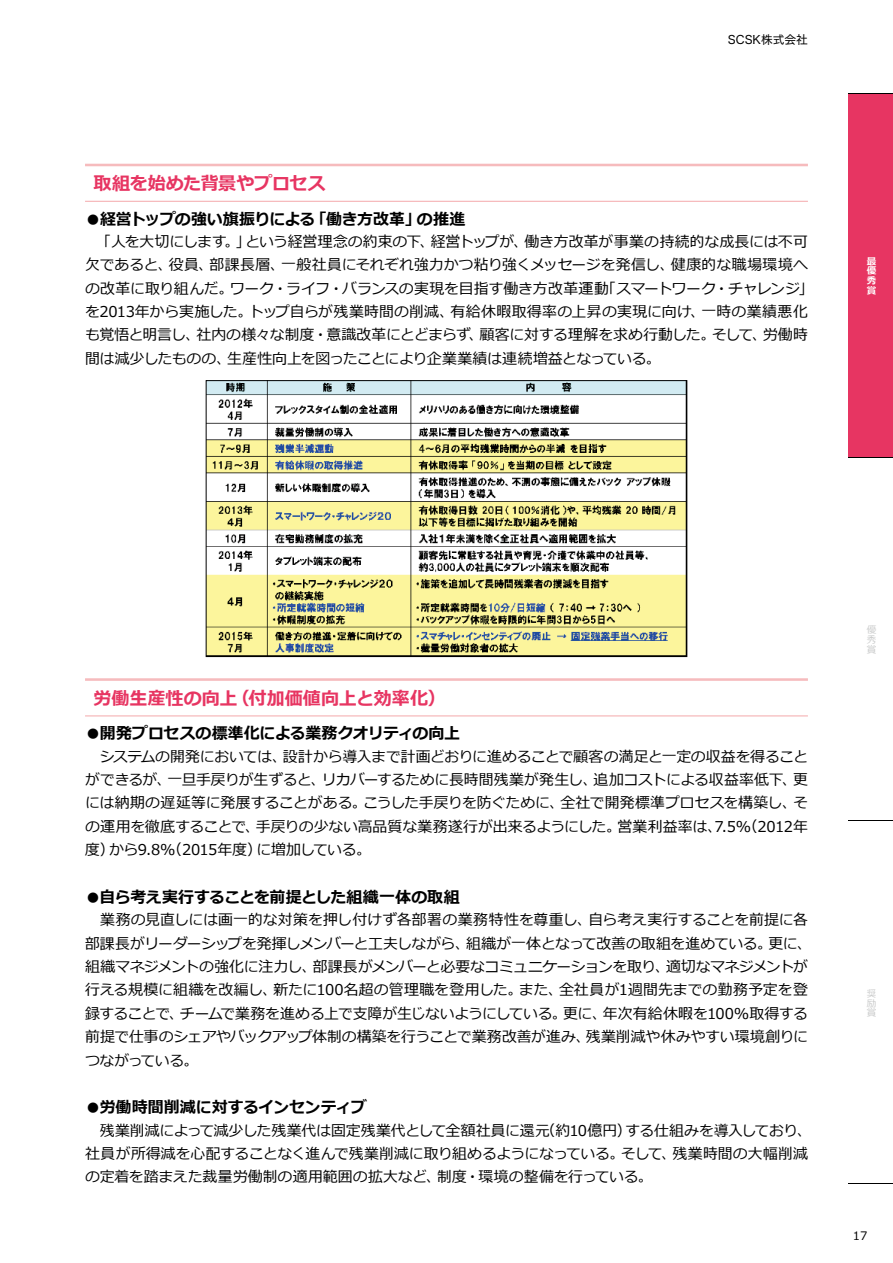
<style>
.page{position:relative;width:893px;height:1263px;background:#fff}
.page>*{position:absolute;margin:0;border:0;box-sizing:border-box;transform-origin:0 0}
.t1{font:700 18px "Meiryo";letter-spacing:-.01em;color:#e73562}
.t2{font:700 15.9px "Meiryo";letter-spacing:-.01em;color:#000}
.t3{font:14.85px/23.4px "Meiryo";letter-spacing:-.01em;color:#000}
.t4{font:11.7px "Hira Kaku Std N W4";color:#000}
.t5{font:11.7px "Meiryo";color:#000}
.t6{font:9.6px/9.6px "Meiryo";color:#c9caca;text-align:justify}
.t7{font:700 9.6px/9.6px "Meiryo";color:#fff;text-align:justify}
</style>
<div class="page">
<hr style="left:85px;top:201px;width:723px;height:1px;background:#f6bbbd">
<hr style="left:85px;top:164px;width:723px;height:2px;background:#f6bbbd">
<hr style="left:85px;top:715px;width:723px;height:1px;background:#f6bbbd">
<hr style="left:85px;top:678px;width:723px;height:3px;background:#f6bbbd">
<img style="left:208px;top:382px;width:477px;height:273px">
<div style="left:206px;top:380px;width:481px;height:277px;border:1px solid #000"></div>
<div style="left:848px;top:94px;width:45px;height:363px;background:#e73562"></div>
<hr style="left:848px;top:94px;width:45px;height:1px;background:#000">
<hr style="left:848px;top:457px;width:45px;height:1px;background:#000">
<hr style="left:848px;top:820px;width:45px;height:1px;background:#000">
<hr style="left:848px;top:1183px;width:45px;height:1px;background:#000">
<p class="t4" style="left:728px;top:31px;width:82px">SCSK株式会社</p>
<p class="t1" style="left:94px;top:171px;width:252px">取組を始めた背景やプロセス　</p>
<p class="t2" style="left:85px;top:207px;width:382px">●経営トップの強い旗振りによる「働き方改革」の推進</p>
<p class="t3" style="left:85px;top:231px;width:730px">　「人を大切にします。」という経営理念の約束の下、経営トップが、働き方改革が事業の持続的な成長には不可欠であると、役員、部課長層、一般社員にそれぞれ強力かつ粘り強くメッセージを発信し、健康的な職場環境への改革に取り組んだ。ワーク・ライフ・バランスの実現を目指す働き方改革運動「スマートワーク・チャレンジ」を2013年から実施した。トップ自らが残業時間の削減、有給休暇取得率の上昇の実現に向け、一時の業績悪化も覚悟と明言し、社内の様々な制度・意識改革にとどまらず、顧客に対する理解を求め行動した。そして、労働時間は減少したものの、生産性向上を図ったことにより企業業績は連続増益となっている。</p>
<p class="t7" style="left:867px;top:257px;width:11px">最優秀賞</p>
<p class="t1" style="left:94px;top:685px;width:353px">労働生産性の向上（付加価値向上と効率化）</p>
<p class="t2" style="left:85px;top:722px;width:376px">●開発プロセスの標準化による業務クオリティの向上</p>
<p class="t3" style="left:85px;top:745px;width:724px;text-align:justify">　システムの開発においては、設計から導入まで計画どおりに進めることで顧客の満足と一定の収益を得ることができるが、一旦手戻りが生ずると、リカバーするために長時間残業が発生し、追加コストによる収益率低下、更には納期の遅延等に発展することがある。こうした手戻りを防ぐために、全社で開発標準プロセスを構築し、その運用を徹底することで、手戻りの少ない高品質な業務遂行が出来るようにした。営業利益率は、7.5%（2012年度）から9.8%（2015年度）に増加している。</p>
<p class="t2" style="left:85px;top:886px;width:376px">●自ら考え実行することを前提とした組織一体の取組</p>
<p class="t3" style="left:85px;top:909px;width:728px">　業務の見直しには画一的な対策を押し付けず各部署の業務特性を尊重し、自ら考え実行することを前提に各部課長がリーダーシップを発揮しメンバーと工夫しながら、組織が一体となって改善の取組を進めている。更に、組織マネジメントの強化に注力し、部課長がメンバーと必要なコミュニケーションを取り、適切なマネジメントが行える規模に組織を改編し、新たに100名超の管理職を登用した。また、全社員が1週間先までの勤務予定を登録することで、チームで業務を進める上で支障が生じないようにしている。更に、年次有給休暇を100％取得する前提で仕事のシェアやバックアップ体制の構築を行うことで業務改善が進み、残業削減や休みやすい環境創りにつながっている。</p>
<p class="t2" style="left:85px;top:1096px;width:283px">●労働時間削減に対するインセンティブ</p>
<p class="t3" style="left:85px;top:1119px;width:728px">　残業削減によって減少した残業代は固定残業代として全額社員に還元（約10億円）する仕組みを導入しており、社員が所得減を心配することなく進んで残業削減に取り組めるようになっている。そして、残業時間の大幅削減の定着を踏まえた裁量労働制の適用範囲の拡大など、制度・環境の整備を行っている。</p>
<p class="t6" style="left:867px;top:626px;width:11px">優秀賞</p>
<p class="t6" style="left:867px;top:989px;width:11px">奨励賞</p>
<p class="t5" style="left:853px;top:1228px;width:16px">17</p>
</div>
